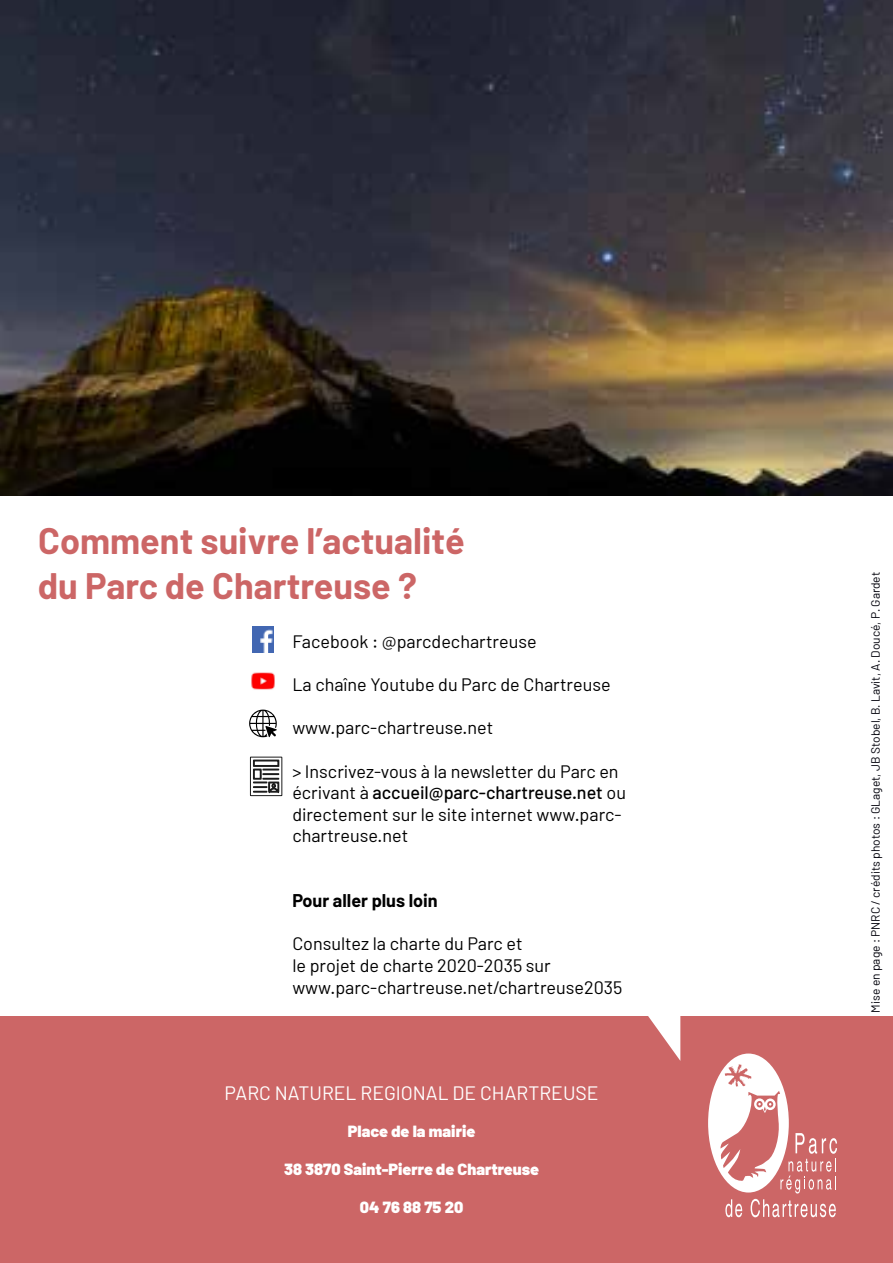
<style>
.page{position:relative;width:893px;height:1263px;background:#fff}
.page>*{position:absolute;margin:0;border:0;box-sizing:border-box;transform-origin:0 0}
.t1{font:700 36px/45px "Barlow";color:#c66}
.t2{font:19.35px "Barlow";color:#fff}
.t3{font:18px/21.6px "Barlow";color:#000}
.t4{font:700 18px "Barlow";color:#000}
.t5{font:900 16.2px "Barlow";color:#fff}
.t6{font:12px "Barlow";color:#00000a}
.s1{font-weight:500}
</style>
<div class="page">
<img style="left:0;top:0;width:893px;height:495px">
<div style="left:0;top:1016px;width:893px;height:247px;background:#c66"></div>
<svg style="left:648px;top:1016px;width:32px;height:44px"></svg>
<img style="left:252px;top:627px;width:22px;height:25px">
<img style="left:251px;top:672px;width:24px;height:18px">
<svg style="left:249px;top:710px;width:28px;height:27px"></svg>
<svg style="left:250px;top:756px;width:32px;height:40px"></svg>
<svg style="left:725px;top:1199px;width:17px;height:18px"></svg>
<svg style="left:751px;top:1199px;width:85px;height:19px"></svg>
<svg style="left:708px;top:1053px;width:129px;height:140px"></svg>
<h1 class="t1" style="left:38px;top:518px;width:428px">Comment suivre l’actualité du Parc de Chartreuse ?</h1>
<p class="t3" style="left:292px;top:630px;width:246px">Facebook : @parcdechartreuse</p>
<p class="t3" style="left:292px;top:673px;width:320px">La chaîne Youtube du Parc de Chartreuse</p>
<p class="t3" style="left:292px;top:716px;width:202px">www.parc-chartreuse.net</p>
<p class="t3" style="left:292px;top:760px;width:335px">&gt; Inscrivez-vous à la newsletter du Parc en écrivant à <span class="s1">accueil@parc-chartreuse.net</span> ou directement sur le site internet www.parc&shy;chartreuse.net</p>
<p class="t4" style="left:292px;top:889px;width:147px">Pour aller plus loin</p>
<p class="t3" style="left:292px;top:932px;width:332px">Consultez la charte du Parc et<br>le projet de charte 2020-2035 sur www.parc-chartreuse.net/chartreuse2035</p>
<p class="t2" style="left:225px;top:1080px;width:376px">PARC NATUREL REGIONAL DE CHARTREUSE</p>
<p class="t5" style="left:348px;top:1121px;width:129px">Place de la mairie</p>
<p class="t5" style="left:284px;top:1159px;width:257px">38 3870 Saint-Pierre de Chartreuse</p>
<p class="t5" style="left:360px;top:1197px;width:105px">04 76 88 75 20</p>
<p class="t6" style="left:868px;top:1012px;width:442px;rotate:-90deg">Mise en page : PNRC / crédits photos : GLaget, JB Stobel, B. Lavit, A. Doucé, P. Gardet</p>
</div>
